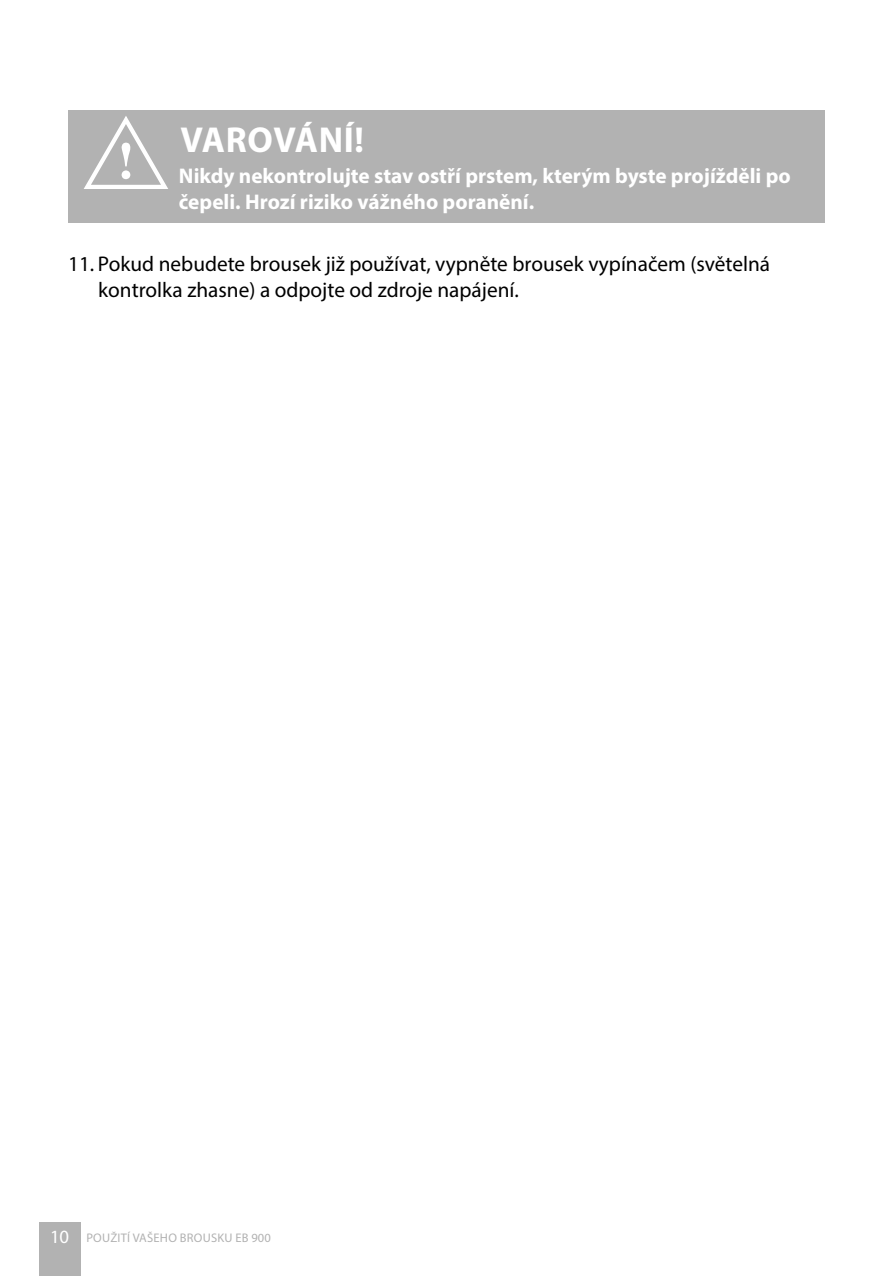
<style>
.page{position:relative;width:893px;height:1276px;background:#fff}
.page>*{position:absolute;margin:0;border:0;box-sizing:border-box;transform-origin:0 0}
.t1{font:700 36.3px "Myriad Pro";letter-spacing:.015em;color:#fff}
.t2{font:21.3px/25.5px "Myriad Pro";color:#000}
.t3{font:700 21.3px/25.5px "Myriad Pro";color:#fff}
.t4{font:12.6px "Myriad Pro";letter-spacing:.02em;color:#b2b2b2}
.s1{font-size:18.6px;color:#fff}
</style>
<div class="page">
<div style="left:39px;top:1222px;width:41px;height:54px;background:#b2b2b2"></div>
<div style="left:68px;top:111px;width:757px;height:112px;background:#b2b2b2"></div>
<svg style="left:84px;top:116px;width:84px;height:73px"></svg>
<h1 class="t1" style="left:181px;top:116px;width:185px">VAROVÁNÍ!</h1>
<p class="t3" style="left:179px;top:163px;width:613px">Nikdy nekontrolujte stav ostří prstem, kterým byste projížděli po čepeli. Hrozí riziko vážného poranění.</p>
<p class="t2" style="left:98px;top:251px;width:673px;text-indent:-30px">11. Pokud nebudete brousek již používat, vypněte brousek vypínačem (světelná kontrolka zhasne) a odpojte od zdroje napájení.</p>
<p class="t4" style="left:50px;top:1230px;width:222px"><span class="s1">10</span> POUŽITÍ VAŠEHO BROUSKU EB 900</p>
</div>
